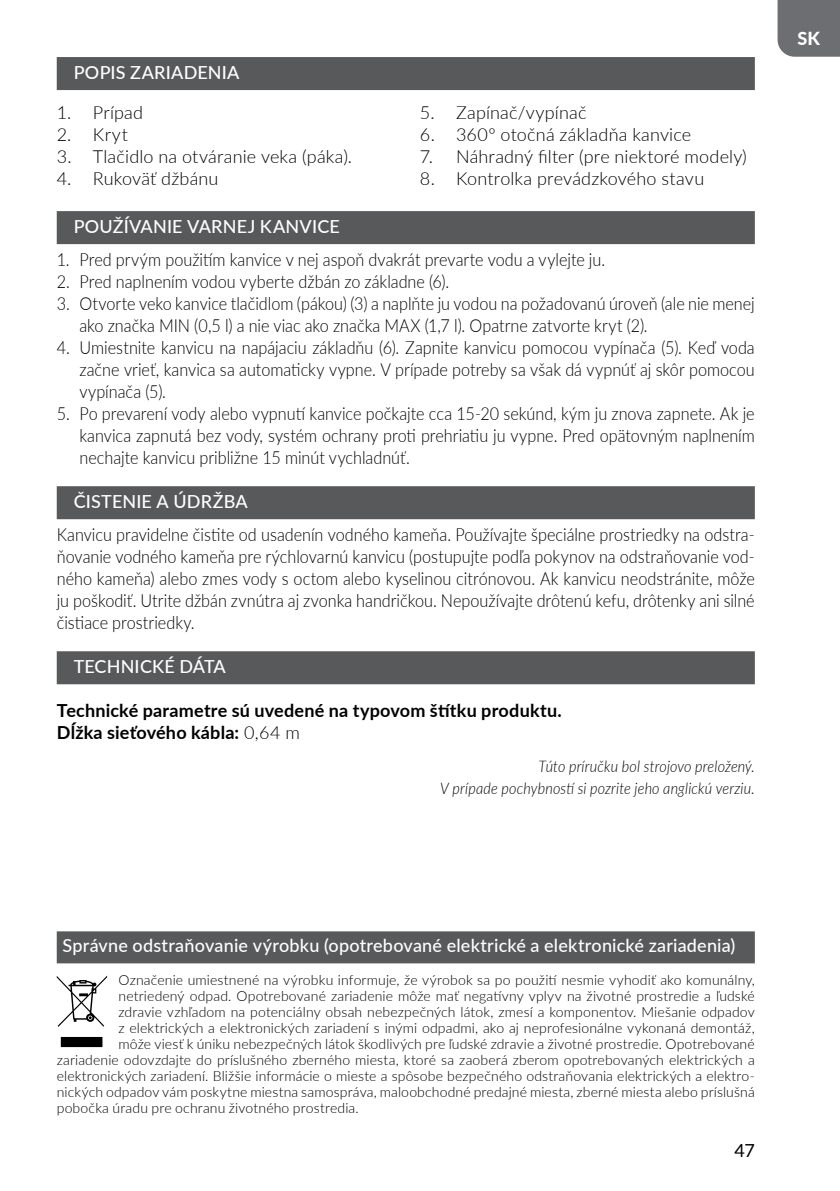
<style>
.page{position:relative;width:840px;height:1191px;background:#fff}
.page>*{position:absolute;margin:0;border:0;box-sizing:border-box;transform-origin:0 0}
.t1{font:300 18px/22px "Lato";color:#000;text-align:justify;scale:.9 1}
.t2{font:300 18px "Lato";color:#000}
.t3{font:500 18px "Lato";letter-spacing:.01em;color:#fff}
.t4{font:700 18px/22px "Lato";letter-spacing:.01em;color:#000}
.t5{font:18px "Lato";color:#000}
.t6{font:800 18px "Lato";color:#fff}
.t7{font:italic 300 16px/22px "Lato";letter-spacing:.015em;color:#000;text-align:right;scale:.9 1}
.t8{font:300 14px "Lato";letter-spacing:.01em;color:#000}
.s1{font-weight:300}
</style>
<div class="page">
<div style="left:777px;top:0;width:62px;height:57px;background:#6d6e71"></div>
<div style="left:57px;top:57px;width:697px;height:33px;background:#58595b"></div>
<div style="left:57px;top:211px;width:697px;height:33px;background:#58595b"></div>
<div style="left:57px;top:486px;width:697px;height:33px;background:#58595b"></div>
<div style="left:57px;top:651px;width:697px;height:33px;background:#58595b"></div>
<div style="left:57px;top:931px;width:697px;height:32px;background:#58595b"></div>
<svg style="left:57px;top:976px;width:50px;height:71px"></svg>
<p class="t3" style="left:74px;top:59px;width:167px">POPIS ZARIADENIA</p>
<p class="t2" style="left:57px;top:100px;width:88px">1. Prípad</p>
<p class="t2" style="left:57px;top:122px;width:73px">2. Kryt</p>
<p class="t2" style="left:57px;top:144px;width:297px">3. Tlačidlo na otváranie veka (páka).</p>
<p class="t2" style="left:57px;top:166px;width:163px">4. Rukoväť džbánu</p>
<p class="t2" style="left:420px;top:100px;width:168px">5. Zapínač/vypínač</p>
<p class="t2" style="left:420px;top:122px;width:272px">6. 360º otočná základňa kanvice</p>
<p class="t2" style="left:420px;top:144px;width:328px">7. Náhradný filter (pre niektoré modely)</p>
<p class="t2" style="left:420px;top:166px;width:285px">8. Kontrolka prevádzkového stavu</p>
<p class="t3" style="left:74px;top:213px;width:267px">POUŽÍVANIE VARNEJ KANVICE</p>
<p class="t1" style="left:57px;top:248px;width:610px">1. Pred prvým použitím kanvice v nej aspoň dvakrát prevarte vodu a vylejte ju.</p>
<p class="t1" style="left:57px;top:270px;width:437px">2. Pred naplnením vodou vyberte džbán zo základne (6).</p>
<p class="t1" style="left:79px;top:292px;width:751px;text-indent:-23px">3. Otvorte veko kanvice tlačidlom (pákou) (3) a naplňte ju vodou na požadovanú úroveň (ale nie menej ako značka MIN (0,5 l) a nie viac ako značka MAX (1,7 l). Opatrne zatvorte kryt (2).</p>
<p class="t1" style="left:79px;top:336px;width:751px;text-indent:-23px">4. Umiestnite kanvicu na napájaciu základňu (6). Zapnite kanvicu pomocou vypínača (5). Keď voda začne vrieť, kanvica sa automaticky vypne. V prípade potreby sa však dá vypnúť aj skôr pomocou vypínača (5).</p>
<p class="t1" style="left:79px;top:402px;width:751px;text-indent:-23px">5. Po prevarení vody alebo vypnutí kanvice počkajte cca 15-20 sekúnd, kým ju znova zapnete. Ak je kanvica zapnutá bez vody, systém ochrany proti prehriatiu ju vypne. Pred opätovným naplnením nechajte kanvicu približne 15 minút vychladnúť.</p>
<p class="t3" style="left:74px;top:488px;width:175px">ČISTENIE A ÚDRŽBA</p>
<p class="t1" style="left:57px;top:523px;width:776px">Kanvicu pravidelne čistite od usadenín vodného kameňa. Používajte špeciálne prostriedky na odstra&shy;ňovanie vodného kameňa pre rýchlovarnú kanvicu (postupujte podľa pokynov na odstraňovanie vod&shy;ného kameňa) alebo zmes vody s octom alebo kyselinou citrónovou. Ak kanvicu neodstránite, môže ju poškodiť. Utrite džbán zvnútra aj zvonka handričkou. Nepoužívajte drôtenú kefu, drôtenky ani silné čistiace prostriedky.</p>
<p class="t3" style="left:74px;top:653px;width:153px">TECHNICKÉ DÁTA</p>
<p class="t4" style="left:57px;top:698px;width:506px">Technické parametre sú uvedené na typovom štítku produktu.<br>Dĺžka sieťového kábla: <span class="s1">0,64 m</span></p>
<p class="t7" style="left:440px;top:754px;width:351px">Túto príručku bol strojovo preložený.<br>V prípade pochybností si pozrite jeho anglickú verziu.</p>
<p class="t6" style="left:797px;top:25px;width:24px">SK</p>
<p class="t3" style="left:62px;top:932px;width:674px">Správne odstraňovanie výrobku (opotrebované elektrické a elektronické zariadenia)</p>
<p class="t8" style="left:118px;top:970px;width:637px">Označenie umiestnené na výrobku informuje, že výrobok sa po použití nesmie vyhodiť ako komunálny,</p>
<p class="t8" style="left:118px;top:986px;width:637px">netriedený odpad. Opotrebované zariadenie môže mať negatívny vplyv na životné prostredie a ľudské</p>
<p class="t8" style="left:118px;top:1002px;width:637px">zdravie vzhľadom na potenciálny obsah nebezpečných látok, zmesí a komponentov. Miešanie odpadov</p>
<p class="t8" style="left:118px;top:1018px;width:637px">z elektrických a elektronických zariadení s inými odpadmi, ako aj neprofesionálne vykonaná demontáž,</p>
<p class="t8" style="left:118px;top:1034px;width:637px">môže viesť k úniku nebezpečných látok škodlivých pre ľudské zdravie a životné prostredie. Opotrebované</p>
<p class="t8" style="left:57px;top:1050px;width:699px">zariadenie odovzdajte do príslušného zberného miesta, ktoré sa zaoberá zberom opotrebovaných elektrických a</p>
<p class="t8" style="left:57px;top:1066px;width:699px">elektronických zariadení. Bližšie informácie o mieste a spôsobe bezpečného odstraňovania elektrických a elektro-</p>
<p class="t8" style="left:57px;top:1082px;width:699px">nických odpadov vám poskytne miestna samospráva, maloobchodné predajné miesta, zberné miesta alebo príslušná</p>
<p class="t8" style="left:57px;top:1098px;width:303px">pobočka úradu pre ochranu životného prostredia.</p>
<p class="t5" style="left:734px;top:1137px;width:22px">47</p>
</div>
